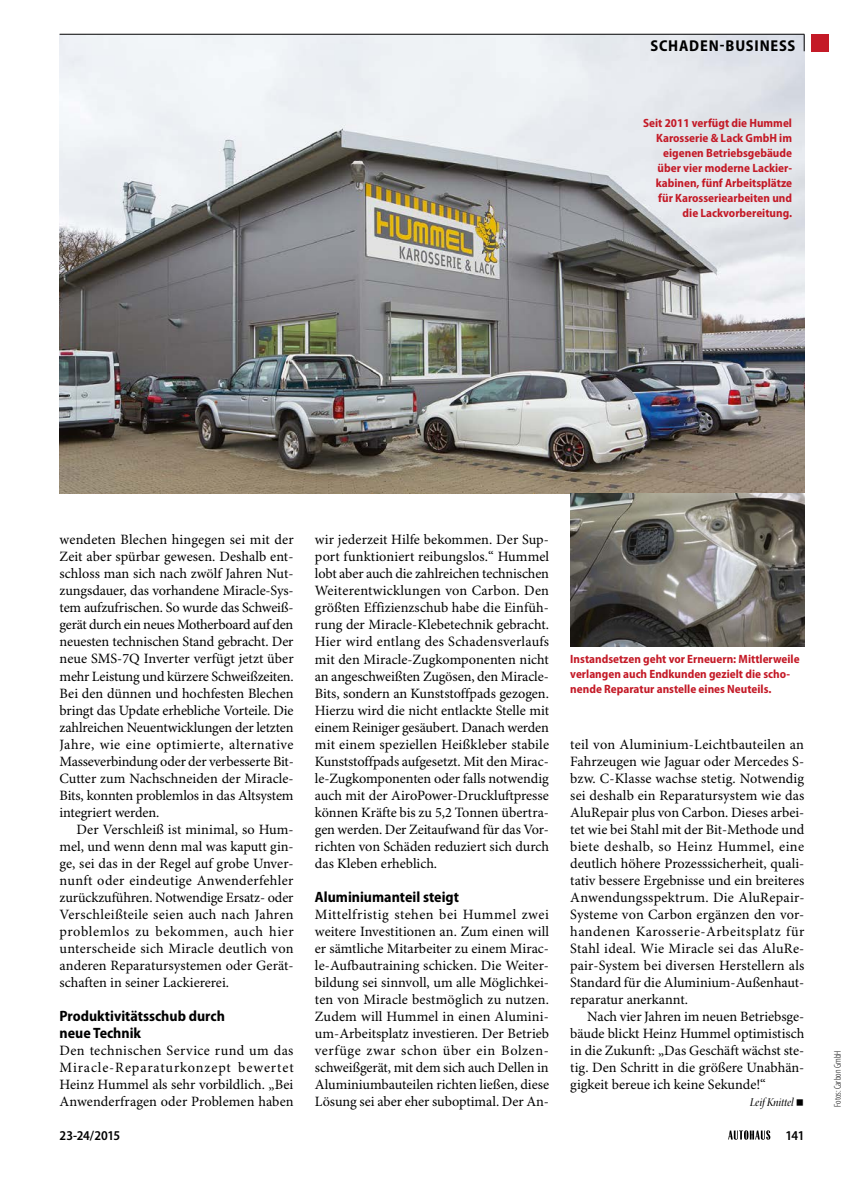
<style>
.page{position:relative;width:864px;height:1178px;background:#fff}
.page>*{position:absolute;margin:0;border:0;box-sizing:border-box;transform-origin:0 0}
.t1{font:700 semi-condensed 15.75px "Myriad Pro";letter-spacing:.05em;color:#000}
.t2{font:700 semi-condensed 15px/17px "Myriad Pro";color:#000}
.t3{font:14.25px/17px "Minion Pro";color:#000;text-align:justify}
.t4{font:14.25px "Minion Pro";letter-spacing:.025em;color:#000}
.t5{font:14.25px "Minion Pro";letter-spacing:.02em;color:#000}
.t6{font:14.25px "Minion Pro";letter-spacing:-.02em;color:#000}
.t7{font:14.25px "Minion Pro";letter-spacing:.03em;color:#000}
.t8{font:14.25px "Minion Pro";letter-spacing:.035em;color:#000}
.t9{font:14.25px "Minion Pro";letter-spacing:.04em;color:#000}
.t10{font:600 semi-condensed 13.5px "Myriad Pro";letter-spacing:-.025em;color:#000}
.t11{font:700 semi-condensed 12px/15px "Myriad Pro";color:#c41a27}
.t12{font:12px "Minion Pro Medium Cn It Disp";letter-spacing:-.01em;color:#000}
.t13{font:300 condensed 9.75px "Myriad Pro";color:#000}
.s1{font-family:"Minion Pro";font-size:21.75px}
</style>
<div class="page">
<img style="left:60px;top:35px;width:744px;height:458px">
<img style="left:570px;top:493px;width:234px;height:153px">
<div style="left:811px;top:34px;width:17px;height:17px;background:#c41a27"></div>
<hr style="left:60px;top:34px;width:744px;height:1px;background:#000">
<svg style="left:803px;top:34px;width:1px;height:17px"></svg>
<svg style="left:728px;top:1130px;width:42px;height:10px"></svg>
<p class="t1" style="left:650px;top:37px;width:146px">SCHADEN-BUSINESS</p>
<p class="t11" style="left:643px;top:116px;width:150px;text-align:right">Seit 2011 verfügt die Hummel<br>Karosserie &amp; Lack GmbH im eigenen Betriebsgebäude über vier moderne Lackier&shy;kabinen, fünf Arbeitsplätze für Karosseriearbeiten und die Lackvorbereitung.</p>
<p class="t3" style="left:60px;top:532px;width:235px">wendeten Blechen hingegen sei mit der</p>
<p class="t3" style="left:60px;top:549px;width:235px">Zeit aber spürbar gewesen. Deshalb ent-</p>
<p class="t3" style="left:60px;top:566px;width:235px">schloss man sich nach zwölf Jahren Nut-</p>
<p class="t3" style="left:60px;top:583px;width:235px">zungsdauer, das vorhandene Miracle-Sys-</p>
<p class="t3" style="left:60px;top:600px;width:235px">tem aufzufrischen. So wurde das Schweiß-</p>
<p class="t6" style="left:60px;top:616px;width:235px">gerät durch ein neues Motherboard auf den</p>
<p class="t3" style="left:60px;top:634px;width:235px">neuesten technischen Stand gebracht. Der</p>
<p class="t3" style="left:60px;top:651px;width:235px">neue SMS-7Q Inverter verfügt jetzt über</p>
<p class="t3" style="left:60px;top:668px;width:235px">mehr Leistung und kürzere Schweißzeiten.</p>
<p class="t3" style="left:60px;top:685px;width:235px">Bei den dünnen und hochfesten Blechen</p>
<p class="t3" style="left:60px;top:702px;width:235px">bringt das Update erhebliche Vorteile. Die</p>
<p class="t3" style="left:60px;top:719px;width:235px">zahlreichen Neuentwicklungen der letzten</p>
<p class="t7" style="left:60px;top:735px;width:235px">Jahre, wie eine optimierte, alternative</p>
<p class="t3" style="left:60px;top:753px;width:235px">Masseverbindung oder der verbesserte Bit-</p>
<p class="t3" style="left:60px;top:770px;width:235px">Cutter zum Nachschneiden der Miracle-</p>
<p class="t3" style="left:60px;top:787px;width:235px">Bits, konnten problemlos in das Altsystem</p>
<p class="t3" style="left:60px;top:804px;width:101px">integriert werden.</p>
<p class="t3" style="left:77px;top:821px;width:218px">Der Verschleiß ist minimal, so Hum-</p>
<p class="t3" style="left:60px;top:838px;width:235px">mel, und wenn denn mal was kaputt gin-</p>
<p class="t3" style="left:60px;top:855px;width:235px">ge, sei das in der Regel auf grobe Unver-</p>
<p class="t4" style="left:60px;top:871px;width:235px">nunft oder eindeutige Anwenderfehler</p>
<p class="t3" style="left:60px;top:889px;width:235px">zurückzuführen. Notwendige Ersatz- oder</p>
<p class="t4" style="left:60px;top:906px;width:235px">Verschleißteile seien auch nach Jahren</p>
<p class="t9" style="left:60px;top:923px;width:235px">problemlos zu bekommen, auch hier</p>
<p class="t5" style="left:60px;top:940px;width:235px">unterscheide sich Miracle deutlich von</p>
<p class="t3" style="left:60px;top:957px;width:235px">anderen Reparatursystemen oder Gerät-</p>
<p class="t3" style="left:60px;top:974px;width:171px">schaften in seiner Lackiererei.</p>
<p class="t2" style="left:60px;top:1007px;width:167px">Produktivitätsschub durch neue Technik</p>
<p class="t3" style="left:60px;top:1042px;width:235px">Den technischen Service rund um das Miracle-Reparaturkonzept bewertet Heinz Hummel als sehr vorbildlich. „Bei Anwenderfragen oder Problemen haben</p>
<p class="t3" style="left:315px;top:532px;width:236px">wir jederzeit Hilfe bekommen. Der Sup&shy;port funktioniert reibungslos.“ Hummel lobt aber auch die zahlreichen technischen Weiterentwicklungen von Carbon. Den größten Effizienzschub habe die Einfüh&shy;rung der Miracle-Klebetechnik gebracht.<br>Hier wird entlang des Schadensverlaufs mit den Miracle-Zugkomponenten nicht an angeschweißten Zugösen, den Miracle-Bits, sondern an Kunststoffpads gezogen.<br>Hierzu wird die nicht entlackte Stelle mit einem Reiniger gesäubert. Danach werden mit einem speziellen Heißkleber stabile Kunststoffpads aufgesetzt. Mit den Mirac&shy;le-Zugkomponenten oder falls notwendig auch mit der AiroPower-Druckluftpresse können Kräfte bis zu 5,2 Tonnen übertra&shy;gen werden. Der Zeitaufwand für das Vor&shy;richten von Schäden reduziert sich durch das Kleben erheblich.</p>
<p class="t2" style="left:315px;top:888px;width:145px">Aluminiumanteil steigt</p>
<p class="t3" style="left:315px;top:906px;width:235px">Mittelfristig stehen bei Hummel zwei weitere Investitionen an. Zum einen will er sämtliche Mitarbeiter zu einem Mirac&shy;le-Aufbautraining schicken. Die Weiter&shy;bildung sei sinnvoll, um alle Möglichkei&shy;ten von Miracle bestmöglich zu nutzen.<br>Zudem will Hummel in einen Alumini&shy;um-Arbeitsplatz investieren. Der Betrieb verfüge zwar schon über ein Bolzen&shy;schweißgerät, mit dem sich auch Dellen in Aluminiumbauteilen richten ließen, diese Lösung sei aber eher suboptimal. Der An-</p>
<p class="t11" style="left:570px;top:652px;width:231px">Instandsetzen geht vor Erneuern: Mittlerweile verlangen auch Endkunden gezielt die scho&shy;nende Reparatur anstelle eines Neuteils.</p>
<p class="t3" style="left:570px;top:736px;width:235px">teil von Aluminium-Leichtbauteilen an</p>
<p class="t3" style="left:570px;top:753px;width:235px">Fahrzeugen wie Jaguar oder Mercedes S-</p>
<p class="t3" style="left:570px;top:770px;width:235px">bzw. C-Klasse wachse stetig. Notwendig</p>
<p class="t3" style="left:570px;top:787px;width:235px">sei deshalb ein Reparatursystem wie das</p>
<p class="t3" style="left:570px;top:804px;width:235px">AluRepair plus von Carbon. Dieses arbei-</p>
<p class="t3" style="left:570px;top:821px;width:235px">tet wie bei Stahl mit der Bit-Methode und</p>
<p class="t4" style="left:570px;top:837px;width:235px">biete deshalb, so Heinz Hummel, eine</p>
<p class="t3" style="left:570px;top:855px;width:235px">deutlich höhere Prozesssicherheit, quali-</p>
<p class="t3" style="left:570px;top:872px;width:235px">tativ bessere Ergebnisse und ein breiteres</p>
<p class="t5" style="left:570px;top:888px;width:236px">Anwendungsspektrum. Die AluRepair-</p>
<p class="t3" style="left:570px;top:906px;width:235px">Systeme von Carbon ergänzen den vor-</p>
<p class="t8" style="left:570px;top:922px;width:235px">handenen Karosserie-Arbeitsplatz für</p>
<p class="t3" style="left:570px;top:940px;width:235px">Stahl ideal. Wie Miracle sei das AluRe-</p>
<p class="t3" style="left:570px;top:957px;width:235px">pair-System bei diversen Herstellern als</p>
<p class="t3" style="left:570px;top:974px;width:235px">Standard für die Aluminium-Außenhaut-</p>
<p class="t3" style="left:570px;top:991px;width:119px">reparatur anerkannt.</p>
<p class="t3" style="left:587px;top:1008px;width:218px">Nach vier Jahren im neuen Betriebsge-</p>
<p class="t3" style="left:570px;top:1025px;width:235px">bäude blickt Heinz Hummel optimistisch</p>
<p class="t3" style="left:570px;top:1042px;width:235px">in die Zukunft: „Das Geschäft wächst ste-</p>
<p class="t3" style="left:570px;top:1059px;width:235px">tig. Den Schritt in die größere Unabhän-</p>
<p class="t3" style="left:570px;top:1076px;width:197px">gigkeit bereue ich keine Sekunde!“</p>
<p class="t12" style="left:749px;top:1095px;width:56px">Leif Knittel <span class="s1">■</span></p>
<p class="t10" style="left:60px;top:1128px;width:62px">23-24/2015</p>
<p class="t10" style="left:785px;top:1128px;width:20px">141</p>
<p class="t13" style="left:831px;top:1107px;width:58px;rotate:-90deg">Fotos: Carbon GmbH</p>
</div>
